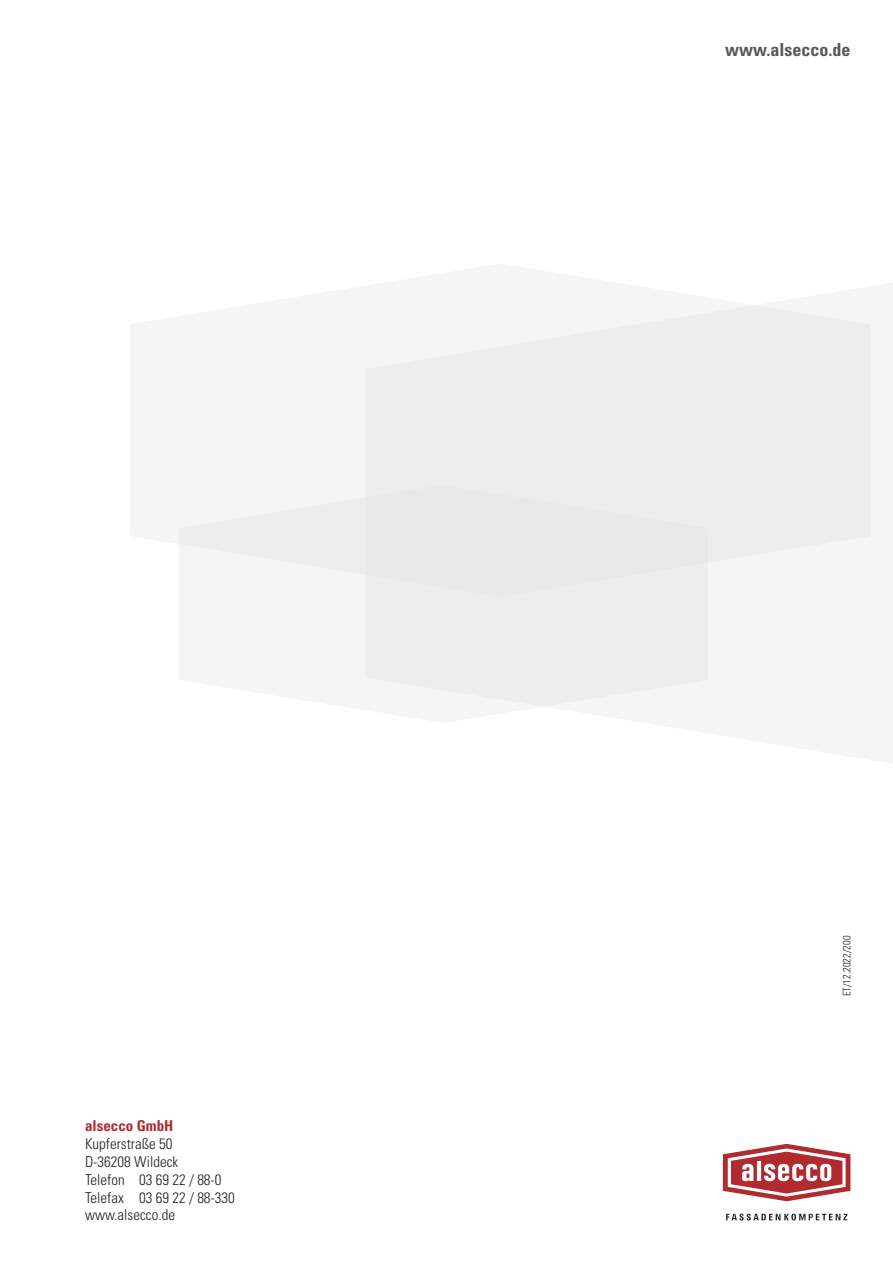
<style>
.page{position:relative;width:893px;height:1263px;background:#fff}
.page>*{position:absolute;margin:0;border:0;box-sizing:border-box;transform-origin:0 0}
.t1{font:700 condensed 18px "Univers LT Std";color:#57585a}
.t2{font:300 condensed 15px/17.9px "Univers LT Std";color:#231f20}
.t3{font:700 condensed 15px "Univers LT Std";color:#b02a2f}
.t4{font:300 condensed 10.5px "Univers LT Std";color:#231f20}
</style>
<div class="page">
<svg style="left:726px;top:1214px;width:121px;height:6px"></svg>
<svg style="left:723px;top:1144px;width:127px;height:57px"></svg>
<div style="left:178px;top:305px;width:692px;height:258px;background:#ededed"></div>
<div style="left:179px;top:485px;width:529px;height:222px;background:#ededed"></div>
<p class="t3" style="left:85px;top:1116px;width:90px">alsecco GmbH</p>
<p class="t2" style="left:85px;top:1134px;width:151px">Kupferstraße 50<br>D-36208 Wildeck<br>Telefon 03 69 22 / 88-0<br>Telefax 03 69 22 / 88-330 www.alsecco.de</p>
<p class="t1" style="left:725px;top:38px;width:127px">www.alsecco.de</p>
<p class="t4" style="left:840px;top:996px;width:62px;rotate:-90deg">ET/12.2022/200</p>
</div>
